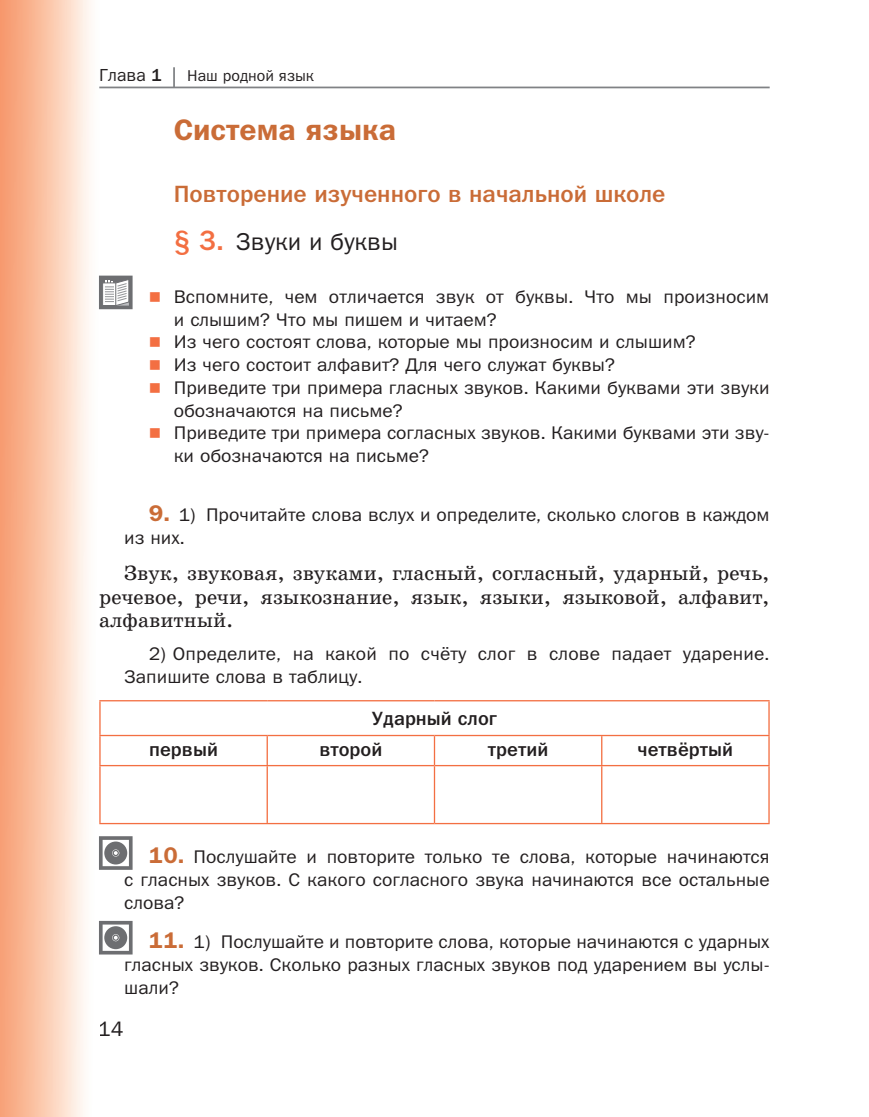
<style>
.page{position:relative;width:869px;height:1117px;background:#fff}
.page>*{position:absolute;margin:0;border:0;box-sizing:border-box;transform-origin:0 0}
.t1{font:29.75px "Franklin Gothic Demi ITC";color:#ca6c37}
.t2{font:24.5px "Franklin Gothic Book ITC";color:#231f20}
.t3{font:23.62px "Franklin Gothic Medium ITC";color:#ca6c37}
.t4{font:21px/23.6px "School";color:#231f20;text-align:justify}
.t5{font:21px "Franklin Gothic Book ITC";color:#231f20}
.t6{font:19.25px "Franklin Gothic Medium ITC";color:#231f20}
.t7{font:18.38px/22.8px "Franklin Gothic Book ITC";color:#231f20;scale:1.04 1}
.t8{font:17.5px "Franklin Gothic Book ITC";color:#231f20}
.t9{font:15.75px "Franklin Gothic Book ITC";color:#231f20}
.s1{font-family:"Franklin Gothic Medium ITC"}
.s2{font-family:"Franklin Gothic Medium ITC";font-size:28px;color:#f36f42}
.s3{font-family:"Franklin Gothic Demi ITC";font-size:22.75px;color:#ca6c37}
</style>
<div class="page">
<hr style="left:99px;top:87px;width:670px;height:1px;background:#808285">
<hr style="left:173px;top:67px;width:2px;height:21px;background:#808285">
<svg style="left:101px;top:701px;width:667px;height:121px"></svg>
<hr style="left:99px;top:700px;width:168px;height:1px;background:#f36f42">
<hr style="left:99px;top:701px;width:2px;height:33px;background:#f36f42">
<hr style="left:267px;top:700px;width:167px;height:1px;background:#f36f42">
<hr style="left:434px;top:700px;width:335px;height:1px;background:#f36f42">
<hr style="left:768px;top:701px;width:1px;height:33px;background:#f36f42">
<hr style="left:266px;top:736px;width:2px;height:28px;background:#f36f42">
<hr style="left:433px;top:736px;width:2px;height:28px;background:#f36f42">
<hr style="left:600px;top:736px;width:2px;height:28px;background:#f36f42">
<hr style="left:99px;top:766px;width:2px;height:56px;background:#f36f42">
<hr style="left:266px;top:766px;width:2px;height:56px;background:#f36f42">
<hr style="left:433px;top:766px;width:2px;height:56px;background:#f36f42">
<hr style="left:600px;top:766px;width:2px;height:56px;background:#f36f42">
<hr style="left:768px;top:766px;width:1px;height:56px;background:#f36f42">
<hr style="left:99px;top:822px;width:335px;height:2px;background:#f36f42">
<hr style="left:434px;top:822px;width:335px;height:2px;background:#f36f42">
<hr style="left:99px;top:734px;width:168px;height:2px;background:#f36f42">
<hr style="left:99px;top:736px;width:2px;height:28px;background:#f36f42">
<hr style="left:267px;top:734px;width:167px;height:2px;background:#f36f42">
<hr style="left:434px;top:734px;width:335px;height:2px;background:#f36f42">
<svg style="left:768px;top:736px;width:1px;height:28px"></svg>
<hr style="left:99px;top:764px;width:335px;height:2px;background:#f36f42">
<hr style="left:434px;top:764px;width:335px;height:2px;background:#f36f42">
<svg style="left:99px;top:275px;width:33px;height:34px"></svg>
<svg style="left:99px;top:836px;width:33px;height:33px"></svg>
<svg style="left:99px;top:920px;width:33px;height:34px"></svg>
<p class="t8" style="left:99px;top:68px;width:64px">Глава <span class="s1">1</span></p>
<p class="t9" style="left:187px;top:69px;width:128px">Наш родной язык</p>
<h1 class="t1" style="left:174px;top:119px;width:224px">Система языка</h1>
<p class="t3" style="left:174px;top:186px;width:493px">Повторение изученного в начальной школе</p>
<h2 class="t2" style="left:174px;top:233px;width:225px"><span class="s2">§ 3.</span> Звуки и буквы</h2>
<p class="t7" style="left:174px;top:286px;width:574px">Вспомните, чем отличается звук от буквы. Что мы произносим и слышим? Что мы пишем и читаем?<br>Из чего состоят слова, которые мы произносим и слышим?<br>Из чего состоит алфавит? Для чего служат буквы?<br>Приведите три примера гласных звуков. Какими буквами эти звуки обозначаются на письме?<br>Приведите три примера согласных звуков. Какими буквами эти зву&shy;ки обозначаются на письме?</p>
<p class="t7" style="left:124px;top:505px;width:622px;text-indent:25px"><span class="s3">9.</span> 1) Прочитайте слова вслух и определите, сколько слогов в каждом из них.</p>
<p class="t4" style="left:99px;top:562px;width:671px;text-indent:25px">Звук, звуковая, звуками, гласный, согласный, ударный, речь, речевое, речи, языкознание, язык, языки, языковой, алфавит, алфавитный.</p>
<p class="t7" style="left:124px;top:643px;width:621px;text-indent:25px">2) Определите, на какой по счёту слог в слове падает ударение.<br>Запишите слова в таблицу.</p>
<p class="t6" style="left:372px;top:711px;width:126px">Ударный слог</p>
<p class="t6" style="left:149px;top:742px;width:70px">первый</p>
<p class="t6" style="left:319px;top:742px;width:64px">второй</p>
<p class="t6" style="left:487px;top:742px;width:62px">третий</p>
<p class="t6" style="left:637px;top:742px;width:97px">четвёртый</p>
<p class="t7" style="left:124px;top:846px;width:622px;text-align:justify;text-indent:25px"><span class="s3">10.</span> Послушайте и повторите только те слова, которые начинаются с гласных звуков. С какого согласного звука начинаются все остальные слова?</p>
<p class="t7" style="left:124px;top:931px;width:622px;text-align:justify;text-indent:25px"><span class="s3">11.</span> 1) Послушайте и повторите слова, которые начинаются с ударных гласных звуков. Сколько разных гласных звуков под ударением вы услы&shy;шали?</p>
<p class="t5" style="left:98px;top:1021px;width:27px">14</p>
</div>
